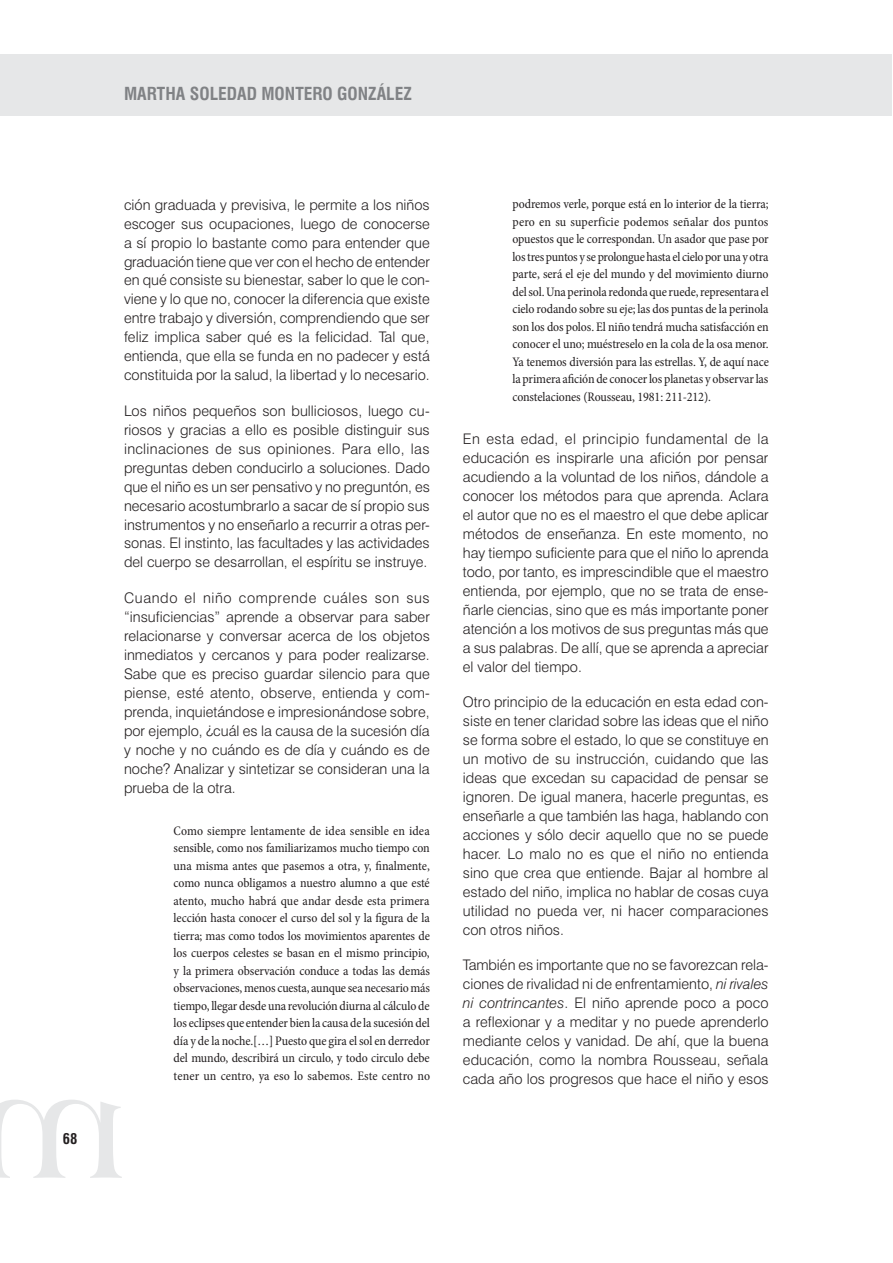
<style>
.page{position:relative;width:893px;height:1263px;background:#fff}
.page>*{position:absolute;margin:0;border:0;box-sizing:border-box;transform-origin:0 0}
.t1{font:700 condensed 17.55px "Swiss 721 BT";color:#808285}
.t2{font:300 14.55px/18.9px "Swiss 721 BT";color:#231f20;text-align:justify}
.t3{font:700 condensed 14.55px "Swiss 721 BT";color:#231f20}
.t4{font:condensed 13.2px/17.5px "Minion Pro";letter-spacing:-.01em;color:#231f20;text-align:justify}
.s1{font-style:italic}
</style>
<div class="page">
<div style="left:0;top:54px;width:892px;height:62px;background:#e6e7e8"></div>
<p class="t3" style="left:63px;top:1131px;width:16px">68</p>
<p class="t1" style="left:124px;top:84px;width:289px">MARTHA SOLEDAD MONTERO GONZÁLEZ</p>
<p class="t2" style="left:124px;top:197px;width:307px">ción graduada y previsiva, le permite a los niños escoger sus ocupaciones, luego de conocerse a sí propio lo bastante como para entender que graduación tiene que ver con el hecho de entender en qué consiste su bienestar, saber lo que le con&shy;viene y lo que no, conocer la diferencia que existe entre trabajo y diversión, comprendiendo que ser feliz implica saber qué es la felicidad. Tal que, entienda, que ella se funda en no padecer y está constituida por la salud, la libertad y lo necesario.</p>
<p class="t2" style="left:124px;top:403px;width:307px">Los niños pequeños son bulliciosos, luego cu&shy;riosos y gracias a ello es posible distinguir sus inclinaciones de sus opiniones. Para ello, las preguntas deben conducirlo a soluciones. Dado que el niño es un ser pensativo y no preguntón, es necesario acostumbrarlo a sacar de sí propio sus instrumentos y no enseñarlo a recurrir a otras per&shy;sonas. El instinto, las facultades y las actividades del cuerpo se desarrollan, el espíritu se instruye.</p>
<p class="t2" style="left:124px;top:590px;width:307px">Cuando el niño comprende cuáles son sus “insuficiencias” aprende a observar para saber relacionarse y conversar acerca de los objetos inmediatos y cercanos y para poder realizarse.<br>Sabe que es preciso guardar silencio para que piense, esté atento, observe, entienda y com&shy;prenda, inquietándose e impresionándose sobre, por ejemplo, ¿cuál es la causa de la sucesión día y noche y no cuándo es de día y cuándo es de noche? Analizar y sintetizar se consideran una la prueba de la otra.</p>
<p class="t4" style="left:174px;top:823px;width:258px">Como siempre lentamente de idea sensible en idea sensible, como nos familiarizamos mucho tiempo con una misma antes que pasemos a otra, y, finalmente, como nunca obligamos a nuestro alumno a que esté atento, mucho habrá que andar desde esta primera lección hasta conocer el curso del sol y la figura de la tierra; mas como todos los movimientos aparentes de los cuerpos celestes se basan en el mismo principio, y la primera observación conduce a todas las demás observaciones, menos cuesta, aunque sea necesario más tiempo, llegar desde una revolución diurna al cálculo de los eclipses que entender bien la causa de la sucesión del día y de la noche.[…] Puesto que gira el sol en derredor del mundo, describirá un circulo, y todo circulo debe tener un centro, ya eso lo sabemos. Este centro no</p>
<p class="t4" style="left:512px;top:196px;width:258px">podremos verle, porque está en lo interior de la tierra; pero en su superficie podemos señalar dos puntos opuestos que le correspondan. Un asador que pase por los tres puntos y se prolongue hasta el cielo por una y otra parte, será el eje del mundo y del movimiento diurno del sol. Una perinola redonda que ruede, representara el cielo rodando sobre su eje; las dos puntas de la perinola son los dos polos. El niño tendrá mucha satisfacción en conocer el uno; muéstreselo en la cola de la osa menor.<br>Ya tenemos diversión para las estrellas. Y, de aquí nace la primera afición de conocer los planetas y observar las constelaciones (Rousseau, 1981: 211-212).</p>
<p class="t2" style="left:463px;top:431px;width:307px">En esta edad, el principio fundamental de la educación es inspirarle una afición por pensar acudiendo a la voluntad de los niños, dándole a conocer los métodos para que aprenda. Aclara el autor que no es el maestro el que debe aplicar métodos de enseñanza. En este momento, no hay tiempo suficiente para que el niño lo aprenda todo, por tanto, es imprescindible que el maestro entienda, por ejemplo, que no se trata de ense&shy;ñarle ciencias, sino que es más importante poner atención a los motivos de sus preguntas más que a sus palabras. De allí, que se aprenda a apreciar el valor del tiempo.</p>
<p class="t2" style="left:463px;top:694px;width:307px">Otro principio de la educación en esta edad con&shy;siste en tener claridad sobre las ideas que el niño se forma sobre el estado, lo que se constituye en un motivo de su instrucción, cuidando que las ideas que excedan su capacidad de pensar se ignoren. De igual manera, hacerle preguntas, es enseñarle a que también las haga, hablando con acciones y sólo decir aquello que no se puede hacer. Lo malo no es que el niño no entienda sino que crea que entiende. Bajar al hombre al estado del niño, implica no hablar de cosas cuya utilidad no pueda ver, ni hacer comparaciones con otros niños.</p>
<p class="t2" style="left:463px;top:957px;width:307px">También es importante que no se favorezcan rela&shy;ciones de rivalidad ni de enfrentamiento, <span class="s1">ni rivales ni contrincantes</span>. El niño aprende poco a poco a reflexionar y a meditar y no puede aprenderlo mediante celos y vanidad. De ahí, que la buena educación, como la nombra Rousseau, señala cada año los progresos que hace el niño y esos</p>
</div>
